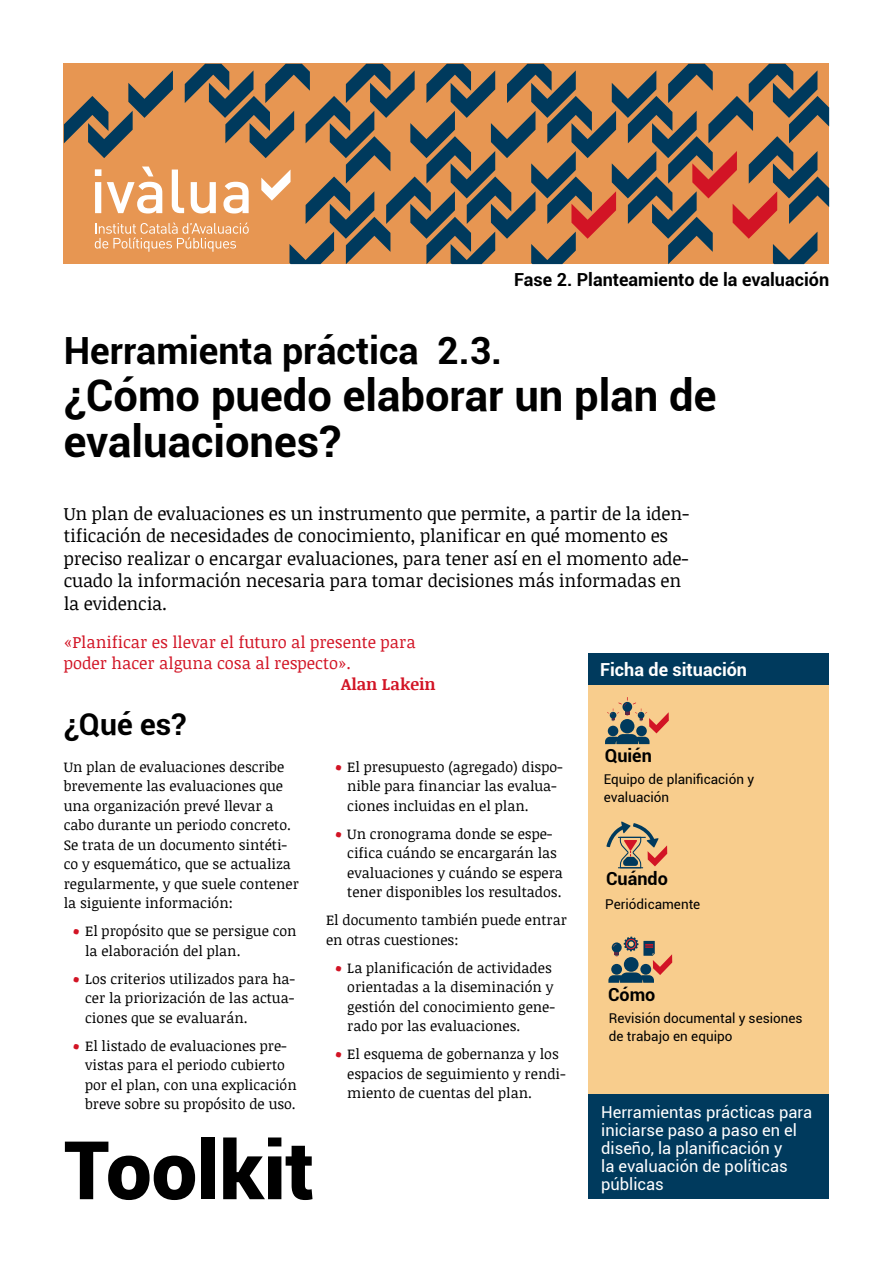
<style>
.page{position:relative;width:893px;height:1263px;background:#fff}
.page>*{position:absolute;margin:0;border:0;box-sizing:border-box;transform-origin:0 0}
.t1{font:900 81px "Roboto";color:#000}
.t2{font:700 43.5px/46.5px "Roboto";color:#000}
.t3{font:700 37.5px "Roboto";color:#000}
.t4{font:700 30px "Roboto";color:#000}
.t5{font:18px/22.5px "Noticia Text";letter-spacing:-.01em;color:#000}
.t6{font:700 18px "Roboto";color:#000}
.t7{font:700 18px "Roboto";color:#fff}
.t8{font:16.5px/18px "Roboto";color:#fff}
.t9{font:16.5px/21px "Noticia Text";color:#d21425}
.t10{font:700 16.5px "Noticia Text";color:#d21425}
.t11{font:14.25px/19.5px "Noticia Text";color:#000}
.t12{font:13.5px/18px "Roboto";color:#000}
.s1{font-size:22.8px;color:#d21425}
</style>
<div class="page">
<svg style="left:64px;top:64px;width:765px;height:200px"></svg>
<div style="left:588px;top:653px;width:241px;height:441px;background:#f8cd8d"></div>
<div style="left:588px;top:653px;width:241px;height:32px;background:#003a5d"></div>
<div style="left:588px;top:1094px;width:241px;height:105px;background:#003a5d"></div>
<svg style="left:605px;top:697px;width:64px;height:47px"></svg>
<svg style="left:606px;top:821px;width:61px;height:47px"></svg>
<svg style="left:608px;top:936px;width:64px;height:47px"></svg>
<p class="t6" style="left:514px;top:267px;width:316px">Fase 2. Planteamiento de la evaluación</p>
<h3 class="t3" style="left:64px;top:324px;width:440px">Herramienta práctica 2.3.</h3>
<h2 class="t2" style="left:64px;top:370px;width:654px">¿Cómo puedo elaborar un plan de evaluaciones?</h2>
<p class="t5" style="left:64px;top:501px;width:627px">Un plan de evaluaciones es un instrumento que permite, a partir de la iden&shy;tificación de necesidades de conocimiento, planificar en qué momento es preciso realizar o encargar evaluaciones, para tener así en el momento ade&shy;cuado la información necesaria para tomar decisiones más informadas en la evidencia.</p>
<p class="t9" style="left:64px;top:631px;width:353px">«Planificar es llevar el futuro al presente para poder hacer alguna cosa al respecto».</p>
<p class="t10" style="left:341px;top:672px;width:96px">Alan Lakein</p>
<h3 class="t4" style="left:64px;top:703px;width:124px">¿Qué es?</h3>
<p class="t11" style="left:64px;top:756px;width:237px">Un plan de evaluaciones describe brevemente las evaluaciones que una organización prevé llevar a cabo durante un periodo concreto.<br>Se trata de un documento sintéti&shy;co y esquemático, que se actualiza regularmente, y que suele contener la siguiente información:</p>
<p class="t11" style="left:85px;top:921px;width:213px;text-indent:-13px"><span class="s1">•</span> El propósito que se persigue con la elaboración del plan.</p>
<p class="t11" style="left:85px;top:968px;width:212px;text-align:justify;text-indent:-13px"><span class="s1">•</span> Los criterios utilizados para ha&shy;cer la priorización de las actua&shy;ciones que se evaluarán.</p>
<p class="t11" style="left:85px;top:1035px;width:213px;text-indent:-13px"><span class="s1">•</span> El listado de evaluaciones pre&shy;vistas para el periodo cubierto por el plan, con una explicación breve sobre su propósito de uso.</p>
<p class="t11" style="left:347px;top:756px;width:217px;text-indent:-13px"><span class="s1">•</span> El presupuesto (agregado) dispo&shy;nible para financiar las evalua&shy;ciones incluidas en el plan.</p>
<p class="t11" style="left:347px;top:823px;width:217px;text-indent:-13px"><span class="s1">•</span> Un cronograma donde se espe&shy;cifica cuándo se encargarán las evaluaciones y cuándo se espera tener disponibles los resultados.</p>
<p class="t11" style="left:326px;top:910px;width:242px">El documento también puede entrar en otras cuestiones:</p>
<p class="t11" style="left:347px;top:957px;width:209px;text-indent:-13px"><span class="s1">•</span> La planificación de actividades orientadas a la diseminación y gestión del conocimiento gene&shy;rado por las evaluaciones.</p>
<p class="t11" style="left:347px;top:1044px;width:220px;text-indent:-13px"><span class="s1">•</span> El esquema de gobernanza y los espacios de seguimiento y rendi&shy;miento de cuentas del plan.</p>
<h1 class="t1" style="left:64px;top:1113px;width:252px">Toolkit</h1>
<p class="t7" style="left:600px;top:657px;width:149px">Ficha de situación</p>
<p class="t6" style="left:605px;top:743px;width:49px">Quién</p>
<p class="t12" style="left:604px;top:770px;width:152px">Equipo de planificación y evaluación</p>
<p class="t6" style="left:606px;top:866px;width:63px">Cuándo</p>
<p class="t12" style="left:605px;top:894px;width:97px">Periódicamente</p>
<p class="t6" style="left:608px;top:981px;width:49px">Cómo</p>
<p class="t12" style="left:609px;top:1009px;width:195px">Revisión documental y sesiones de trabajo en equipo</p>
<p class="t8" style="left:601px;top:1102px;width:213px">Herramientas prácticas para iniciarse paso a paso en el diseño, la planificación y<br>la evaluación de políticas públicas</p>
</div>
